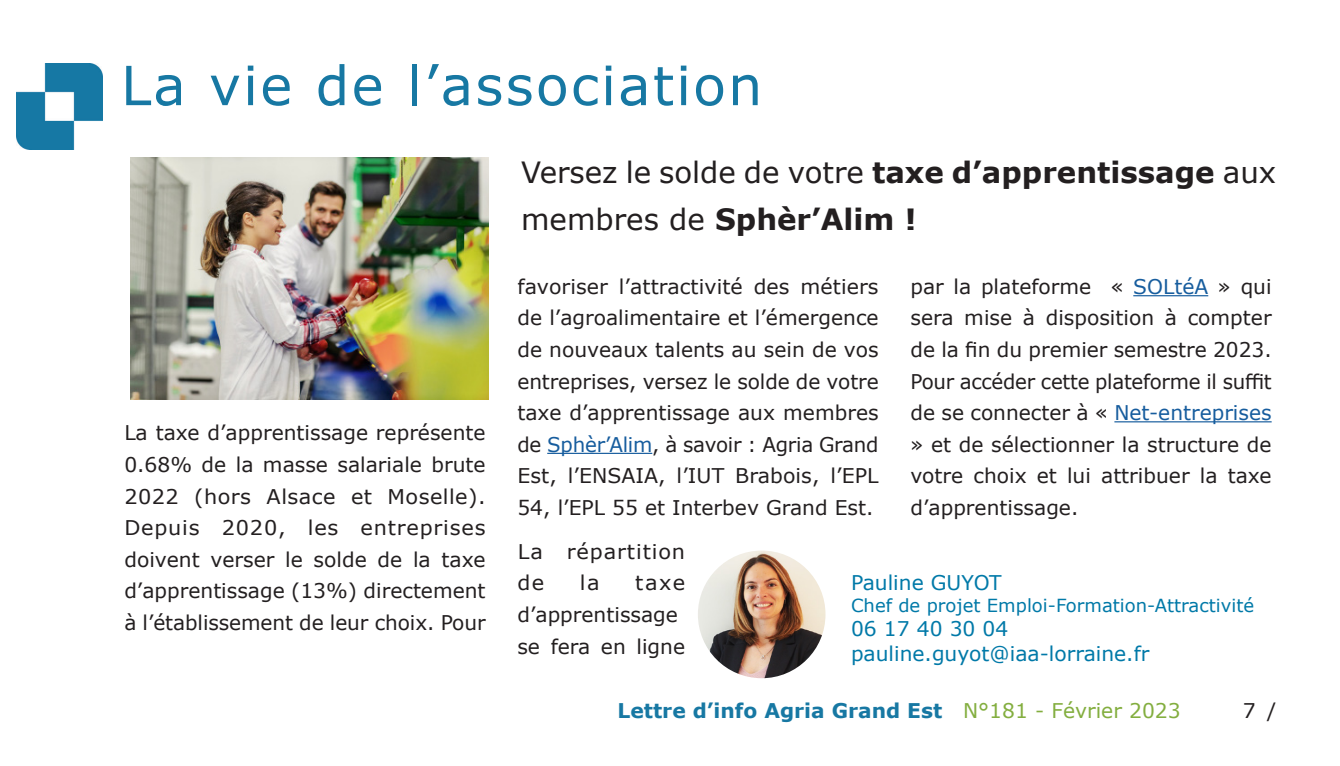
<style>
.page{position:relative;width:1340px;height:766px;background:#fff}
.page>*{position:absolute;margin:0;border:0;box-sizing:border-box;transform-origin:0 0}
.t1{font:54px "Verdana";letter-spacing:.04em;color:#1778a3}
.t2{font:29.25px/47.2px "Verdana";color:#231f20}
.Paragraphe_avec_moin{font:20.25px/31.5px "Verdana";color:#231f20;text-align:justify}
.t3{font:20.25px "Verdana";color:#0079a8}
.t4{font:700 20.25px "Verdana";color:#1778a3}
.Paragraphe_avec_moin-2{font:20.25px/31.5px "Verdana";letter-spacing:.04em;color:#231f20}
.t5{font:18px "Verdana";color:#0079a8}
.s1{font-weight:700}
.s2{color:#175d9e}
.s3{font-weight:400;color:#83ae3f}
</style>
<div class="page">
<img style="left:17px;top:64px;width:85px;height:85px">
<hr style="left:547px;top:452px;width:105px;height:2px;background:#175d9e">
<hr style="left:1133px;top:295px;width:75px;height:1px;background:#175d9e">
<hr style="left:1114px;top:421px;width:157px;height:1px;background:#175d9e">
<img style="left:130px;top:157px;width:359px;height:242px">
<img style="left:698px;top:550px;width:127px;height:128px;border-radius:64px">
<p class="t1" style="left:121px;top:48px;width:643px">La vie de l’association</p>
<p class="Paragraphe_avec_moin" style="left:124px;top:417px;width:363px">La taxe d’apprentissage représente 0.68% de la masse salariale brute 2022 (hors Alsace et Moselle).<br>Depuis 2020, les entreprises doivent verser le solde de la taxe d’apprentissage (13%) directement à l’établissement de leur choix. Pour</p>
<p class="t2" style="left:521px;top:148px;width:756px">Versez le solde de votre <span class="s1">taxe d’apprentissage</span> aux membres de <span class="s1">Sphèr’Alim !</span></p>
<p class="Paragraphe_avec_moin" style="left:517px;top:270px;width:363px">favoriser l’attractivité des métiers de l’agroalimentaire et l’émergence de nouveaux talents au sein de vos entreprises, versez le solde de votre taxe d’apprentissage aux membres de <span class="s2">Sphèr’Alim</span>, à savoir : Agria Grand Est, l’ENSAIA, l’IUT Brabois, l’EPL 54, l’EPL 55 et Interbev Grand Est.</p>
<p class="Paragraphe_avec_moin-2" style="left:517px;top:535px;width:169px">La répartition de</p>
<p class="Paragraphe_avec_moin" style="left:910px;top:270px;width:363px">par la plateforme « <span class="s2">SOLtéA</span> » qui sera mise à disposition à compter de la fin du premier semestre 2023.<br>Pour accéder cette plateforme il suffit de se connecter à « <span class="s2">Net-entreprises </span>» et de sélectionner la structure de votre choix et lui attribuer la taxe d’apprentissage.</p>
<p class="t3" style="left:851px;top:569px;width:152px">Pauline GUYOT</p>
<p class="t5" style="left:851px;top:593px;width:405px">Chef de projet Emploi-Formation-Attractivité</p>
<p class="t3" style="left:851px;top:614px;width:159px">06 17 40 30 04</p>
<p class="t3" style="left:851px;top:639px;width:300px">pauline.guyot@iaa-lorraine.fr</p>
<p class="Paragraphe_avec_moin" style="left:580px;top:567px;width:21px">la</p>
<p class="Paragraphe_avec_moin" style="left:517px;top:567px;width:169px;text-align:left;text-indent:118px">taxe d’apprentissage se fera en ligne</p>
<p class="t4" style="left:617px;top:695px;width:564px">Lettre d’info Agria Grand Est <span class="s3">N°181 - Février 2023</span></p>
<p class="Paragraphe_avec_moin" style="left:1242px;top:694px;width:35px">7 /</p>
</div>
